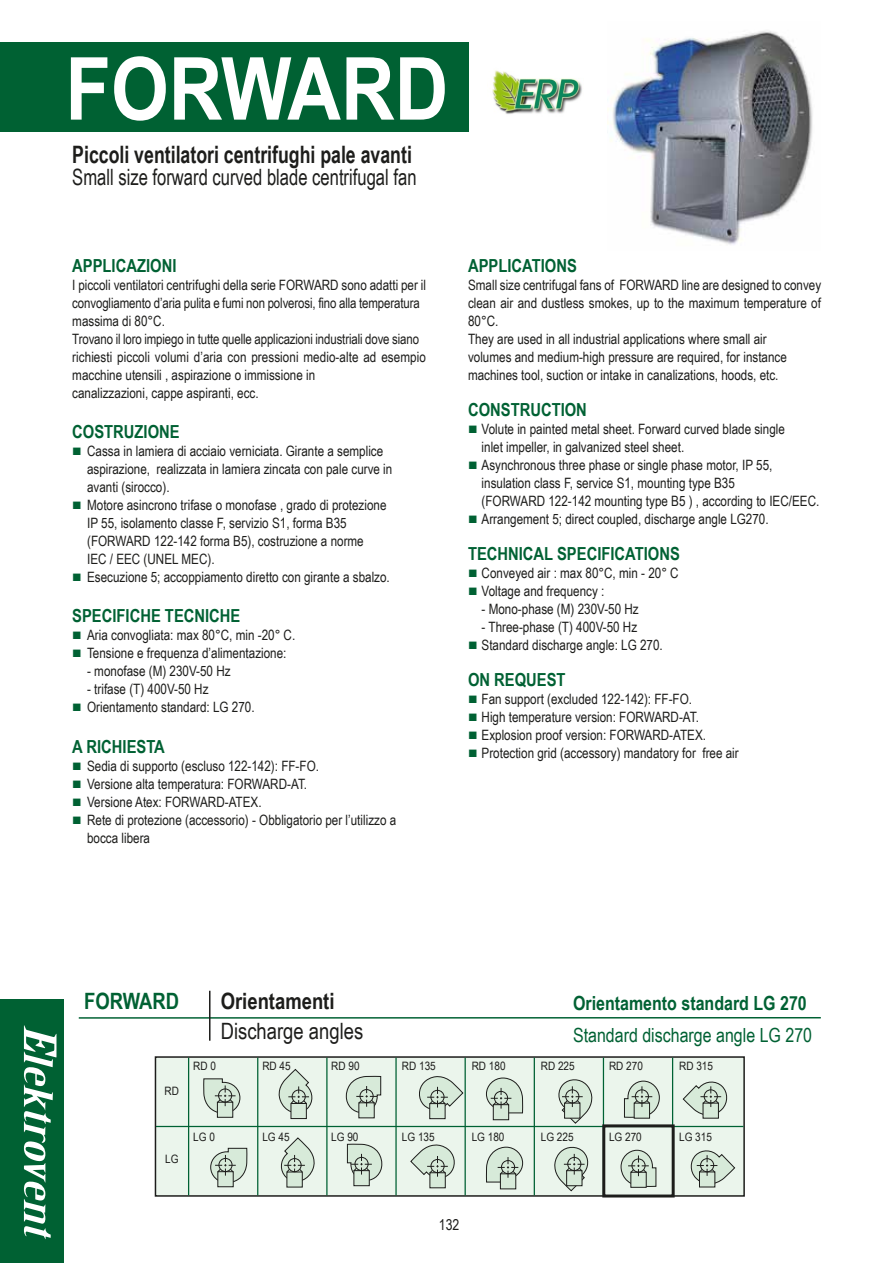
<style>
.page{position:relative;width:893px;height:1263px;background:#fff}
.page>*{position:absolute;margin:0;border:0;box-sizing:border-box;transform-origin:0 0}
.t1{font:700 87px "Arial Narrow";color:#fff;scale:1.04 1}
.t2{font:700 24px "Arial Narrow";color:#1d1d1b;scale:.9 1}
.t3{font:22.5px "Arial Narrow";color:#1d1d1b;scale:.9 1}
.t4{font:22.5px "Arial Narrow";color:#1d1d1b}
.t5{font:700 22.5px "Arial Narrow";color:#1d1d1b}
.t6{font:700 22.5px "Arial Narrow";color:#006133}
.t7{font:19.5px "Arial Narrow";color:#006133}
.t8{font:700 19.5px "Arial Narrow";color:#006133}
.t9{font:700 18px "Arial Narrow";color:#006133}
.t10{font:15px "Arial Narrow";color:#1d1d1b}
.t11{font:14.25px/18px "Arial Narrow";color:#1d1d1b}
.t12{font:11.55px "Arial Narrow";color:#1d1d1b;scale:1.06 1}
.s1{color:#006133}
</style>
<div class="page">
<div style="left:0;top:43px;width:468px;height:89px;background:#006133"></div>
<div style="left:155px;top:1056px;width:590px;height:141px;background:#ebf5ec;border:2px solid #1d1d1b"></div>
<div style="left:217px;top:1102px;width:16px;height:16px;background:#d7ead9;border:1px solid #1d1d1b"></div>
<svg style="left:203px;top:1078px;width:38px;height:36px"></svg>
<svg style="left:278px;top:1069px;width:35px;height:46px"></svg>
<div style="left:291px;top:1103px;width:16px;height:16px;background:#d7ead9;border:1px solid #1d1d1b"></div>
<div style="left:292px;top:1090px;width:14px;height:13px;border:1px solid #1d1d1b;border-radius:50%"></div>
<div style="left:358px;top:1102px;width:17px;height:16px;background:#d7ead9;border:1px solid #1d1d1b"></div>
<svg style="left:346px;top:1075px;width:35px;height:38px"></svg>
<div style="left:429px;top:1103px;width:16px;height:16px;background:#d7ead9;border:1px solid #1d1d1b"></div>
<svg style="left:419px;top:1076px;width:44px;height:36px"></svg>
<svg style="left:624px;top:1080px;width:36px;height:38px"></svg>
<svg style="left:703px;top:1117px;width:16px;height:1px"></svg>
<svg style="left:683px;top:1081px;width:45px;height:36px"></svg>
<div style="left:217px;top:1171px;width:17px;height:16px;background:#d7ead9;border:1px solid #1d1d1b"></div>
<svg style="left:210px;top:1147px;width:37px;height:36px"></svg>
<svg style="left:280px;top:1138px;width:35px;height:46px"></svg>
<div style="left:287px;top:1172px;width:16px;height:15px;background:#d7ead9;border:1px solid #1d1d1b"></div>
<div style="left:288px;top:1158px;width:13px;height:14px;border:1px solid #1d1d1b;border-radius:50%"></div>
<div style="left:354px;top:1170px;width:16px;height:16px;background:#d7ead9;border:1px solid #1d1d1b"></div>
<svg style="left:347px;top:1143px;width:35px;height:38px"></svg>
<div style="left:430px;top:1172px;width:16px;height:16px;background:#d7ead9;border:1px solid #1d1d1b"></div>
<svg style="left:410px;top:1144px;width:45px;height:36px"></svg>
<div style="left:493px;top:1104px;width:16px;height:16px;background:#d7ead9;border:1px solid #1d1d1b"></div>
<svg style="left:486px;top:1077px;width:37px;height:36px"></svg>
<div style="left:500px;top:1173px;width:16px;height:16px;background:#d7ead9;border:1px solid #1d1d1b"></div>
<svg style="left:486px;top:1146px;width:37px;height:37px"></svg>
<svg style="left:558px;top:1079px;width:35px;height:45px"></svg>
<svg style="left:554px;top:1146px;width:35px;height:46px"></svg>
<svg style="left:630px;top:1187px;width:17px;height:1px"></svg>
<svg style="left:620px;top:1149px;width:37px;height:38px"></svg>
<svg style="left:699px;top:1186px;width:16px;height:1px"></svg>
<svg style="left:690px;top:1150px;width:45px;height:36px"></svg>
<hr style="left:188px;top:1058px;width:1px;height:137px;background:#006133">
<hr style="left:257px;top:1058px;width:1px;height:137px;background:#006133">
<hr style="left:326px;top:1058px;width:2px;height:137px;background:#006133">
<hr style="left:395px;top:1058px;width:2px;height:137px;background:#006133">
<hr style="left:465px;top:1058px;width:1px;height:137px;background:#006133">
<hr style="left:534px;top:1058px;width:1px;height:137px;background:#006133">
<hr style="left:603px;top:1058px;width:1px;height:137px;background:#006133">
<hr style="left:672px;top:1058px;width:1px;height:137px;background:#006133">
<hr style="left:156px;top:1126px;width:587px;height:1px;background:#006133">
<hr style="left:79px;top:1017px;width:742px;height:2px;background:#006133">
<hr style="left:209px;top:991px;width:2px;height:50px;background:#1d1d1b">
<img style="left:607px;top:31px;width:206px;height:214px">
<div style="left:0;top:999px;width:64px;height:264px;background:#006133"></div>
<svg style="left:24px;top:1025px;width:32px;height:214px"></svg>
<div style="left:602px;top:1124px;width:73px;height:73px;border:3px solid #1d1d1b"></div>
<img style="left:492px;top:70px;width:90px;height:44px">
<h1 class="t1" style="left:65px;top:23px;width:370px">FORWARD</h1>
<h2 class="t2" style="left:72px;top:136px;width:379px">Piccoli ventilatori centrifughi pale avanti</h2>
<h3 class="t3" style="left:72px;top:161px;width:384px">Small size forward curved blade centrifugal fan</h3>
<p class="t9" style="left:72px;top:252px;width:106px">APPLICAZIONI</p>
<p class="t11" style="left:72px;top:275px;width:355px">I piccoli ventilatori centrifughi della serie FORWARD sono adatti per il convogliamento d’aria pulita e fumi non polverosi, fino alla temperatura massima di 80°C.<br>Trovano il loro impiego in tutte quelle applicazioni industriali dove siano richiesti piccoli volumi d’aria con pressioni medio-alte ad esempio macchine utensili , aspirazione o immissione in<br>canalizzazioni, cappe aspiranti, ecc.</p>
<p class="t9" style="left:72px;top:418px;width:109px">COSTRUZIONE</p>
<p class="t11" style="left:87px;top:441px;width:307px;text-indent:-15px"><span class="s1">■</span> Cassa in lamiera di acciaio verniciata. Girante a semplice aspirazione, realizzata in lamiera zincata con pale curve in avanti (sirocco).</p>
<p class="t11" style="left:87px;top:495px;width:301px;text-indent:-15px"><span class="s1">■</span> Motore asincrono trifase o monofase , grado di protezione IP 55, isolamento classe F, servizio S1, forma B35 (FORWARD 122-142 forma B5), costruzione a norme IEC / EEC (UNEL MEC).</p>
<p class="t11" style="left:72px;top:567px;width:319px"><span class="s1">■</span> Esecuzione 5; accoppiamento diretto con girante a sbalzo.</p>
<p class="t9" style="left:72px;top:602px;width:170px">SPECIFICHE TECNICHE</p>
<p class="t11" style="left:72px;top:626px;width:225px"><span class="s1">■</span> Aria convogliata: max 80°C, min -20° C.</p>
<p class="t11" style="left:72px;top:644px;width:216px"><span class="s1">■</span> Tensione e frequenza d’alimentazione:</p>
<p class="t11" style="left:87px;top:662px;width:145px">- monofase (M) 230V-50 Hz</p>
<p class="t11" style="left:87px;top:680px;width:123px">- trifase (T) 400V-50 Hz</p>
<p class="t11" style="left:72px;top:698px;width:184px"><span class="s1">■</span> Orientamento standard: LG 270.</p>
<p class="t9" style="left:72px;top:733px;width:94px">A RICHIESTA</p>
<p class="t11" style="left:72px;top:756px;width:248px"><span class="s1">■</span> Sedia di supporto (escluso 122-142): FF-FO.</p>
<p class="t11" style="left:72px;top:774px;width:236px"><span class="s1">■</span> Versione alta temperatura: FORWARD-AT.</p>
<p class="t11" style="left:72px;top:792px;width:191px"><span class="s1">■</span> Versione Atex: FORWARD-ATEX.</p>
<p class="t11" style="left:87px;top:810px;width:311px;text-indent:-15px"><span class="s1">■</span> Rete di protezione (accessorio) - Obbligatorio per l’utilizzo a bocca libera</p>
<p class="t9" style="left:468px;top:252px;width:110px">APPLICATIONS</p>
<p class="t11" style="left:468px;top:275px;width:355px">Small size centrifugal fans of FORWARD line are designed to convey clean air and dustless smokes, up to the maximum temperature of 80°C.<br>They are used in all industrial applications where small air<br>volumes and medium-high pressure are required, for instance machines tool, suction or intake in canalizations, hoods, etc.</p>
<p class="t9" style="left:468px;top:396px;width:120px">CONSTRUCTION</p>
<p class="t11" style="left:482px;top:419px;width:305px;text-indent:-14px"><span class="s1">■</span> Volute in painted metal sheet. Forward curved blade single inlet impeller, in galvanized steel sheet.</p>
<p class="t11" style="left:482px;top:455px;width:339px;text-indent:-14px"><span class="s1">■</span> Asynchronous three phase or single phase motor, IP 55, insulation class F, service S1, mounting type B35<br>(FORWARD 122-142 mounting type B5 ) , according to IEC/EEC.</p>
<p class="t11" style="left:468px;top:509px;width:302px"><span class="s1">■</span> Arrangement 5; direct coupled, discharge angle LG270.</p>
<p class="t9" style="left:468px;top:540px;width:213px">TECHNICAL SPECIFICATIONS</p>
<p class="t11" style="left:468px;top:563px;width:212px"><span class="s1">■</span> Conveyed air : max 80°C, min - 20° C</p>
<p class="t11" style="left:468px;top:581px;width:138px"><span class="s1">■</span> Voltage and frequency :</p>
<p class="t11" style="left:482px;top:599px;width:159px">- Mono-phase (M) 230V-50 Hz</p>
<p class="t11" style="left:482px;top:617px;width:157px">- Three-phase (T) 400V-50 Hz</p>
<p class="t11" style="left:468px;top:635px;width:196px"><span class="s1">■</span> Standard discharge angle: LG 270.</p>
<p class="t9" style="left:468px;top:666px;width:99px">ON REQUEST</p>
<p class="t11" style="left:468px;top:689px;width:225px"><span class="s1">■</span> Fan support (excluded 122-142): FF-FO.</p>
<p class="t11" style="left:468px;top:707px;width:232px"><span class="s1">■</span> High temperature version: FORWARD-AT.</p>
<p class="t11" style="left:468px;top:725px;width:240px"><span class="s1">■</span> Explosion proof version: FORWARD-ATEX.</p>
<p class="t11" style="left:468px;top:743px;width:272px"><span class="s1">■</span> Protection grid (accessory) mandatory for free air</p>
<h3 class="t6" style="left:84px;top:984px;width:96px">FORWARD</h3>
<h3 class="t5" style="left:221px;top:984px;width:115px">Orientamenti</h3>
<h3 class="t4" style="left:221px;top:1014px;width:144px">Discharge angles</h3>
<h3 class="t8" style="left:573px;top:988px;width:235px">Orientamento standard LG 270</h3>
<h3 class="t7" style="left:573px;top:1021px;width:241px">Standard discharge angle LG 270</h3>
<p class="t12" style="left:165px;top:1082px;width:15px">RD</p>
<p class="t12" style="left:165px;top:1151px;width:14px">LG</p>
<p class="t12" style="left:193px;top:1057px;width:23px">RD 0</p>
<p class="t12" style="left:262px;top:1057px;width:28px">RD 45</p>
<p class="t12" style="left:331px;top:1057px;width:28px">RD 90</p>
<p class="t12" style="left:402px;top:1057px;width:34px">RD 135</p>
<p class="t12" style="left:472px;top:1057px;width:34px">RD 180</p>
<p class="t12" style="left:541px;top:1057px;width:34px">RD 225</p>
<p class="t12" style="left:609px;top:1057px;width:34px">RD 270</p>
<p class="t12" style="left:679px;top:1057px;width:34px">RD 315</p>
<p class="t12" style="left:193px;top:1128px;width:22px">LG 0</p>
<p class="t12" style="left:262px;top:1128px;width:27px">LG 45</p>
<p class="t12" style="left:331px;top:1128px;width:27px">LG 90</p>
<p class="t12" style="left:402px;top:1128px;width:33px">LG 135</p>
<p class="t12" style="left:472px;top:1128px;width:33px">LG 180</p>
<p class="t12" style="left:541px;top:1128px;width:33px">LG 225</p>
<p class="t12" style="left:609px;top:1128px;width:33px">LG 270</p>
<p class="t12" style="left:679px;top:1128px;width:33px">LG 315</p>
<p class="t10" style="left:439px;top:1213px;width:22px">132</p>
</div>
